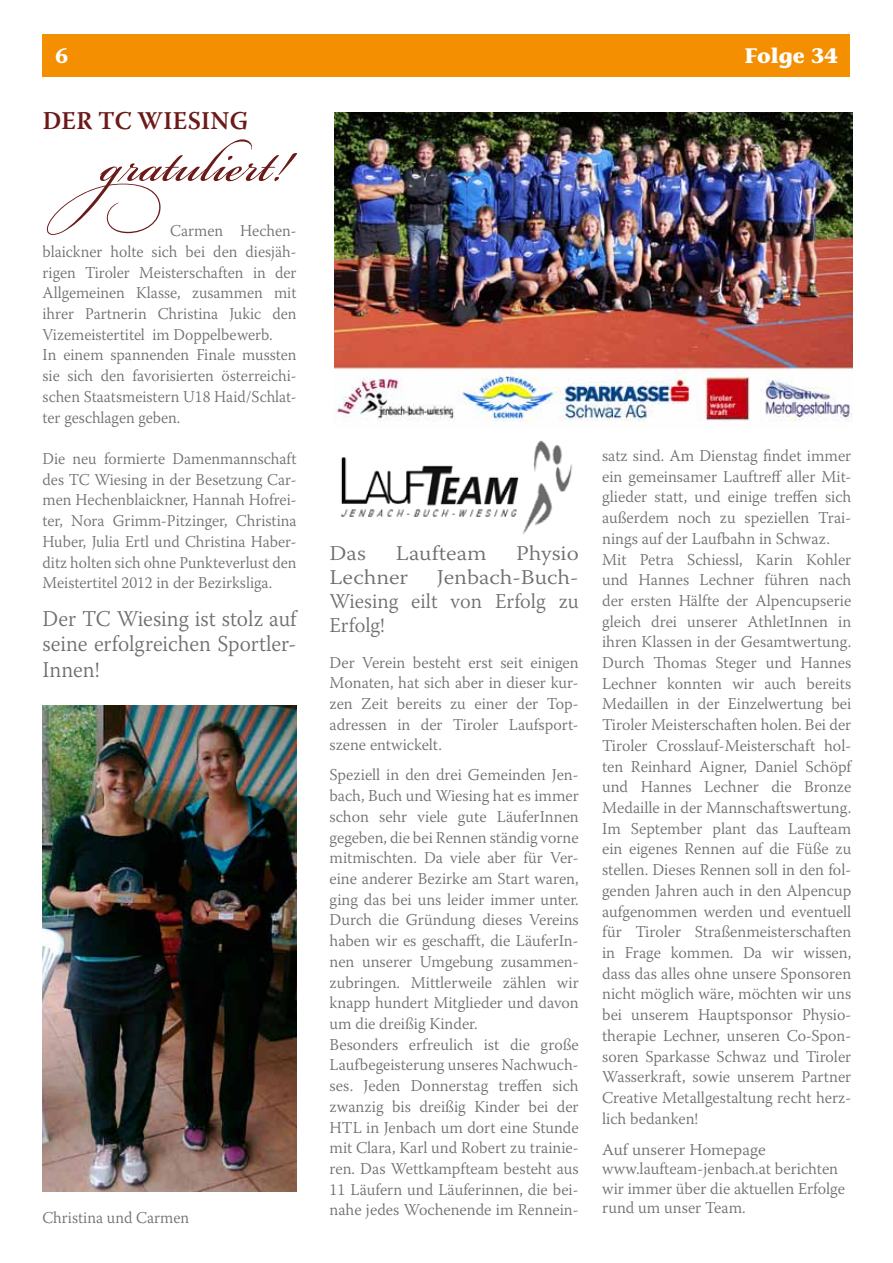
<style>
.page{position:relative;width:893px;height:1263px;background:#fff}
.page>*{position:absolute;margin:0;border:0;box-sizing:border-box;transform-origin:0 0}
.t1{font:81px "Bickham Script Pro";color:#6a1a19;scale:.96 1}
.t2{font:600 25.5px "Warnock Pro";color:#6a1a19;scale:.96 1}
.t3{font:300 22.5px/25.5px "Warnock Pro";color:#6e6f70;text-align:justify;scale:.96 1}
.t4{font:300 21px/24px "Warnock Pro";color:#6e6f70;text-align:justify;scale:1.11 1}
.t5{font:700 21px "Stone Informal Std";color:#fff}
.t6{font:300 16.5px/20.7px "Warnock Pro";color:#6e6f70}
.t7{font:300 16.5px/20.7px "Warnock Pro";color:#6e6f70;scale:.96 1}
.t8{font:300 16.5px/19.5px "Warnock Pro";color:#6e6f70;scale:1.04 1}
</style>
<div class="page">
<div style="left:43px;top:34px;width:807px;height:43px;background:#f38f00"></div>
<img style="left:340px;top:440px;width:233px;height:94px">
<img style="left:42px;top:706px;width:255px;height:486px">
<img style="left:335px;top:112px;width:517px;height:310px">
<p class="t5" style="left:55px;top:42px;width:15px">6</p>
<p class="t5" style="left:744px;top:42px;width:95px">Folge 34</p>
<h2 class="t2" style="left:43px;top:105px;width:142px">DER TC WIESING</h2>
<h1 class="t1" style="left:102px;top:105px;width:199px">gratuliert!</h1>
<p class="t7" style="left:43px;top:220px;width:266px;text-indent:128px">Carmen Hechen&shy;blaickner holte sich bei den diesjäh&shy;rigen Tiroler Meisterschaften in der Allgemeinen Klasse, zusammen mit ihrer Partnerin Christina Jukic den Vizemeistertitel im Doppelbewerb.<br>In einem spannenden Finale mussten sie sich den favorisierten österreichi&shy;schen Staatsmeistern U18 Haid/Schlat&shy;ter geschlagen geben.</p>
<p class="t7" style="left:43px;top:448px;width:266px;text-align:justify">Die neu formierte Damenmannschaft des TC Wiesing in der Besetzung Car&shy;men Hechenblaickner, Hannah Hofrei&shy;ter, Nora Grimm-Pitzinger, Christina Huber, Julia Ertl und Christina Haber&shy;ditz holten sich ohne Punkteverlust den Meistertitel 2012 in der Bezirksliga.</p>
<h3 class="t3" style="left:43px;top:605px;width:266px">Der TC Wiesing ist stolz auf seine erfolgreichen Sportler-Innen!</h3>
<p class="t7" style="left:42px;top:1207px;width:154px">Christina und Carmen</p>
<p class="t4" style="left:330px;top:540px;width:34px">Das</p>
<p class="t4" style="left:396px;top:540px;width:83px">Laufteam</p>
<p class="t4" style="left:516px;top:540px;width:58px">Physio</p>
<p class="t4" style="left:330px;top:564px;width:72px">Lechner</p>
<p class="t4" style="left:330px;top:564px;width:226px;text-indent:107px">Jenbach-Buch-Wiesing eilt von Erfolg zu Erfolg!</p>
<p class="t6" style="left:330px;top:651px;width:251px;text-align:justify">Der Verein besteht erst seit einigen Monaten, hat sich aber in dieser kur&shy;zen Zeit bereits zu einer der Top&shy;adressen in der Tiroler Laufsport&shy;szene entwickelt.</p>
<p class="t6" style="left:330px;top:764px;width:251px">Speziell in den drei Gemeinden Jen&shy;bach, Buch und Wiesing hat es immer schon sehr viele gute LäuferInnen gegeben, die bei Rennen ständig vorne mitmischten. Da viele aber für Ver&shy;eine anderer Bezirke am Start waren, ging das bei uns leider immer unter.<br>Durch die Gründung dieses Vereins haben wir es geschafft, die LäuferIn&shy;nen unserer Umgebung zusammen&shy;zubringen. Mittlerweile zählen wir knapp hundert Mitglieder und davon um die dreißig Kinder.<br>Besonders erfreulich ist die große Laufbegeisterung unseres Nachwuch&shy;ses. Jeden Donnerstag treffen sich zwanzig bis dreißig Kinder bei der HTL in Jenbach um dort eine Stunde mit Clara, Karl und Robert zu trainie&shy;ren. Das Wettkampfteam besteht aus 11 Läufern und Läuferinnen, die bei&shy;nahe jedes Wochenende im Rennein-</p>
<p class="t6" style="left:602px;top:445px;width:251px">satz sind. Am Dienstag findet immer ein gemeinsamer Lauftreff aller Mit&shy;glieder statt, und einige treffen sich außerdem noch zu speziellen Trai&shy;nings auf der Laufbahn in Schwaz.<br>Mit Petra Schiessl, Karin Kohler und Hannes Lechner führen nach der ersten Hälfte der Alpencupserie gleich drei unserer AthletInnen in ihren Klassen in der Gesamtwertung.<br>Durch Thomas Steger und Hannes Lechner konnten wir auch bereits Medaillen in der Einzelwertung bei Tiroler Meisterschaften holen. Bei der Tiroler Crosslauf-Meisterschaft hol&shy;ten Reinhard Aigner, Daniel Schöpf und Hannes Lechner die Bronze Medaille in der Mannschaftswertung.<br>Im September plant das Laufteam ein eigenes Rennen auf die Füße zu stellen. Dieses Rennen soll in den fol&shy;genden Jahren auch in den Alpencup aufgenommen werden und eventuell für Tiroler Straßenmeisterschaften in Frage kommen. Da wir wissen, dass das alles ohne unsere Sponsoren nicht möglich wäre, möchten wir uns bei unserem Hauptsponsor Physio&shy;therapie Lechner, unseren Co-Spon&shy;soren Sparkasse Schwaz und Tiroler Wasserkraft, sowie unserem Partner Creative Metallgestaltung recht herz&shy;lich bedanken!</p>
<p class="t8" style="left:602px;top:1139px;width:235px">Auf unserer Homepage www.laufteam-jenbach.at berichten wir immer über die aktuellen Erfolge rund um unser Team.</p>
</div>
